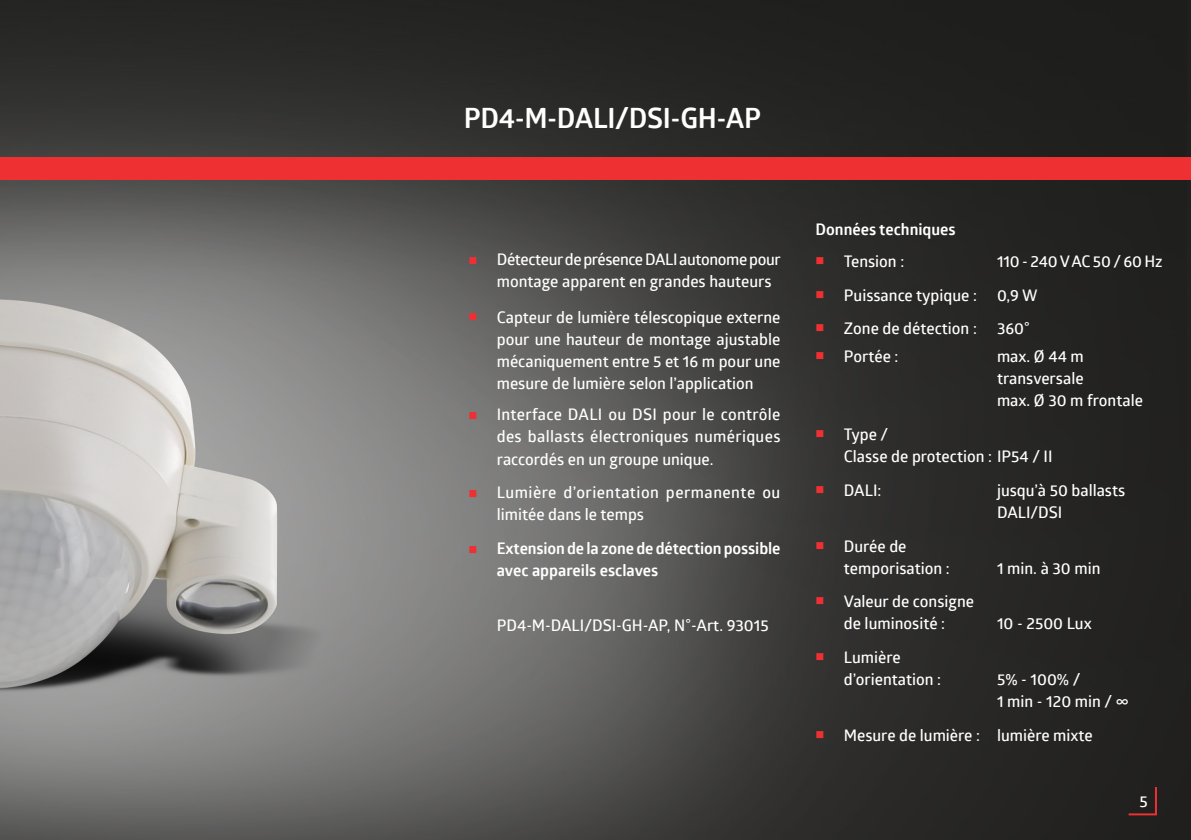
<style>
.page{position:relative;width:1191px;height:840px;background:#fff}
.page>*{position:absolute;margin:0;border:0;box-sizing:border-box;transform-origin:0 0}
.t1{font:700 28px "Glober";letter-spacing:-.01em;color:#fff}
.t2{font:600 16px/22px "Glober";color:#fff}
.t3{font:700 16px/22px "Glober";letter-spacing:-.01em;color:#fff}
.t4{font:600 16px/22px "Glober";letter-spacing:-.025em;color:#fff}
.t5{font:600 16px/22px "Glober";letter-spacing:.03em;color:#fff}
.s1{color:#ee3033}
</style>
<div class="page">
<img style="left:0;top:0;width:1191px;height:839px">
<svg style="left:1126px;top:784px;width:32px;height:31px"></svg>
<div style="left:0;top:157px;width:1191px;height:23px;background:#ee3033"></div>
<h1 class="t1" style="left:464px;top:98px;width:299px">PD4-M-DALI/DSI-GH-AP</h1>
<p class="t4" style="left:497px;top:247px;width:285px;text-indent:-28px"><span class="s1">■</span> Détecteur de présence DALI autonome pour montage apparent en grandes hauteurs</p>
<p class="t2" style="left:497px;top:305px;width:285px;text-align:justify;text-indent:-28px"><span class="s1">■</span> Capteur de lumière télescopique externe pour une hauteur de montage ajustable mécaniquement entre 5 et 16 m pour une mesure de lumière selon l’application</p>
<p class="t2" style="left:497px;top:403px;width:285px;text-align:justify;text-indent:-28px"><span class="s1">■</span> Interface DALI ou DSI pour le contrôle des ballasts électroniques numériques raccordés en un groupe unique.</p>
<p class="t5" style="left:497px;top:480px;width:285px;text-indent:-28px"><span class="s1">■</span> Lumière d’orientation permanente ou limitée dans le temps</p>
<p class="t3" style="left:497px;top:536px;width:285px;text-indent:-28px"><span class="s1">■</span> Extension de la zone de détection possible avec appareils esclaves</p>
<p class="t2" style="left:497px;top:614px;width:273px">PD4-M-DALI/DSI-GH-AP, N°-Art. 93015</p>
<p class="t3" style="left:815px;top:218px;width:142px">Données techniques</p>
<p class="t2" style="left:815px;top:249px;width:90px"><span class="s1">■</span> Tension :</p>
<p class="t2" style="left:997px;top:249px;width:167px">110 - 240 V AC 50 / 60 Hz</p>
<p class="t2" style="left:815px;top:283px;width:163px"><span class="s1">■</span> Puissance typique :</p>
<p class="t2" style="left:997px;top:283px;width:42px">0,9 W</p>
<p class="t2" style="left:815px;top:317px;width:163px"><span class="s1">■</span> Zone de détection :</p>
<p class="t2" style="left:997px;top:317px;width:34px">360°</p>
<p class="t2" style="left:815px;top:345px;width:84px"><span class="s1">■</span> Portée :</p>
<p class="t2" style="left:997px;top:345px;width:147px">max. Ø 44 m transversale<br>max. Ø 30 m frontale</p>
<p class="t2" style="left:844px;top:422px;width:210px;text-indent:-28px"><span class="s1">■</span> Type /<br>Classe de protection : IP54 / II</p>
<p class="t2" style="left:815px;top:478px;width:67px"><span class="s1">■</span> DALI:</p>
<p class="t2" style="left:997px;top:478px;width:130px">jusqu’à 50 ballasts<br>DALI/DSI</p>
<p class="t2" style="left:844px;top:534px;width:107px;text-indent:-28px"><span class="s1">■</span> Durée de temporisation :</p>
<p class="t2" style="left:997px;top:556px;width:105px">1 min. à 30 min</p>
<p class="t2" style="left:815px;top:590px;width:160px;text-align:center"><span class="s1">■</span> Valeur de consigne de luminosité :</p>
<p class="t2" style="left:997px;top:612px;width:96px">10 - 2500 Lux</p>
<p class="t2" style="left:844px;top:645px;width:99px;text-indent:-28px"><span class="s1">■</span> Lumière d’orientation :</p>
<p class="t2" style="left:997px;top:667px;width:133px">5% - 100% /<br>1 min - 120 min / ∞</p>
<p class="t2" style="left:815px;top:723px;width:279px"><span class="s1">■</span> Mesure de lumière : lumière mixte</p>
<p class="t2" style="left:1139px;top:788px;width:10px">5</p>
</div>
